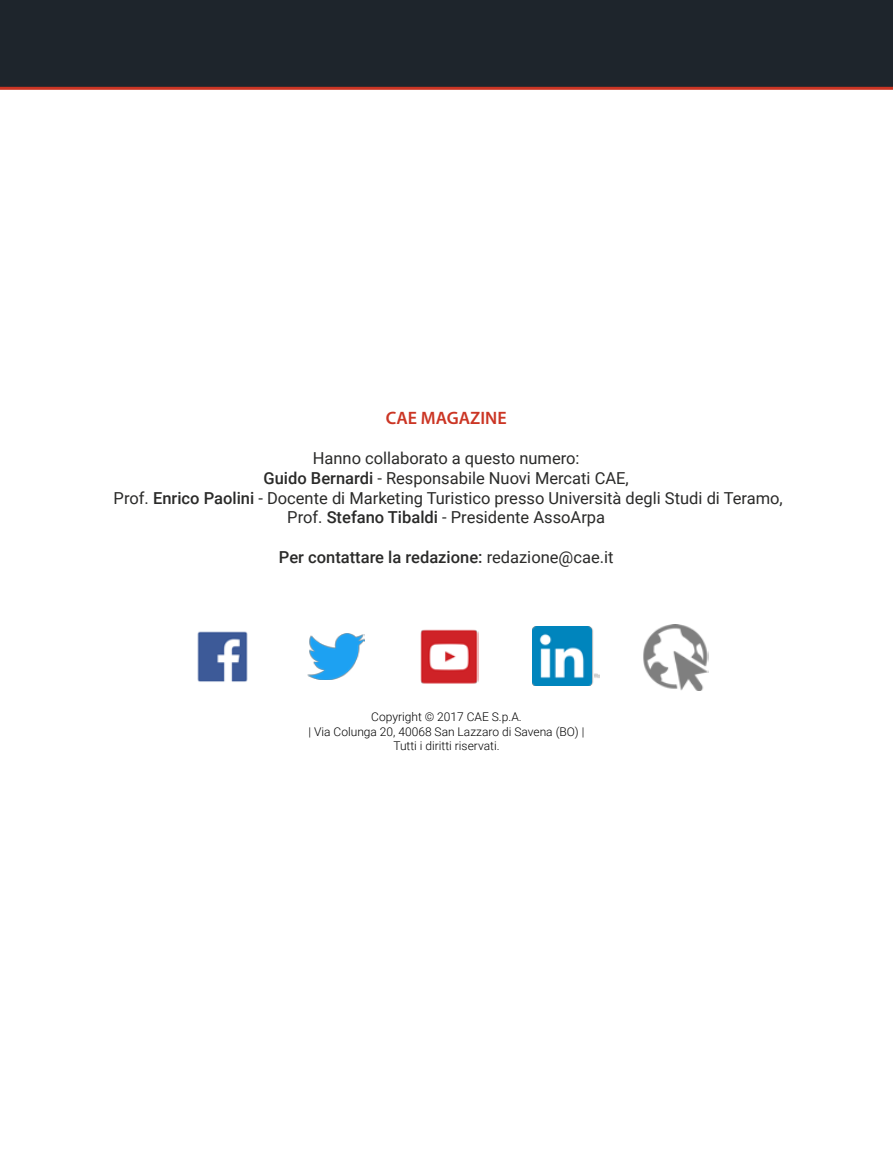
<style>
.page{position:relative;width:893px;height:1161px;background:#fff}
.page>*{position:absolute;margin:0;border:0;box-sizing:border-box;transform-origin:0 0}
.t1{font:600 18px "Myriad Pro";color:#cb3524}
.t2{font:16.5px/19.8px "Roboto";color:#2a2a29;text-align:center}
.t3{font:500 16.5px "Roboto";color:#2a2a29}
.t4{font:300 12px/14.4px "Roboto";color:#000;text-align:center}
.s1{font-weight:500}
.s2{font-weight:400}
</style>
<div class="page">
<div style="left:0;top:0;width:893px;height:88px;background:#1e252c"></div>
<hr style="left:0;top:87px;width:893px;height:3px;background:#cb3524">
<img style="left:197px;top:631px;width:51px;height:51px">
<img style="left:307px;top:633px;width:58px;height:47px">
<img style="left:420px;top:629px;width:59px;height:55px">
<img style="left:532px;top:626px;width:67px;height:59px">
<img style="left:643px;top:624px;width:65px;height:66px">
<p class="t1" style="left:386px;top:407px;width:122px">CAE MAGAZINE</p>
<p class="t2" style="left:114px;top:448px;width:671px">Hanno collaborato a questo numero:<br><span class="s1">Guido Bernardi</span> - Responsabile Nuovi Mercati CAE,<br>Prof. <span class="s1">Enrico Paolini</span> - Docente di Marketing Turistico presso Università degli Studi di Teramo, Prof. <span class="s1">Stefano Tibaldi</span> - Presidente AssoArpa</p>
<p class="t3" style="left:279px;top:546px;width:336px">Per contattare la redazione: <span class="s2">redazione@cae.it</span></p>
<p class="t4" style="left:309px;top:709px;width:277px">Copyright © 2017 CAE S.p.A.<br>| Via Colunga 20, 40068 San Lazzaro di Savena (BO) |<br>Tutti i diritti riservati.</p>
</div>
